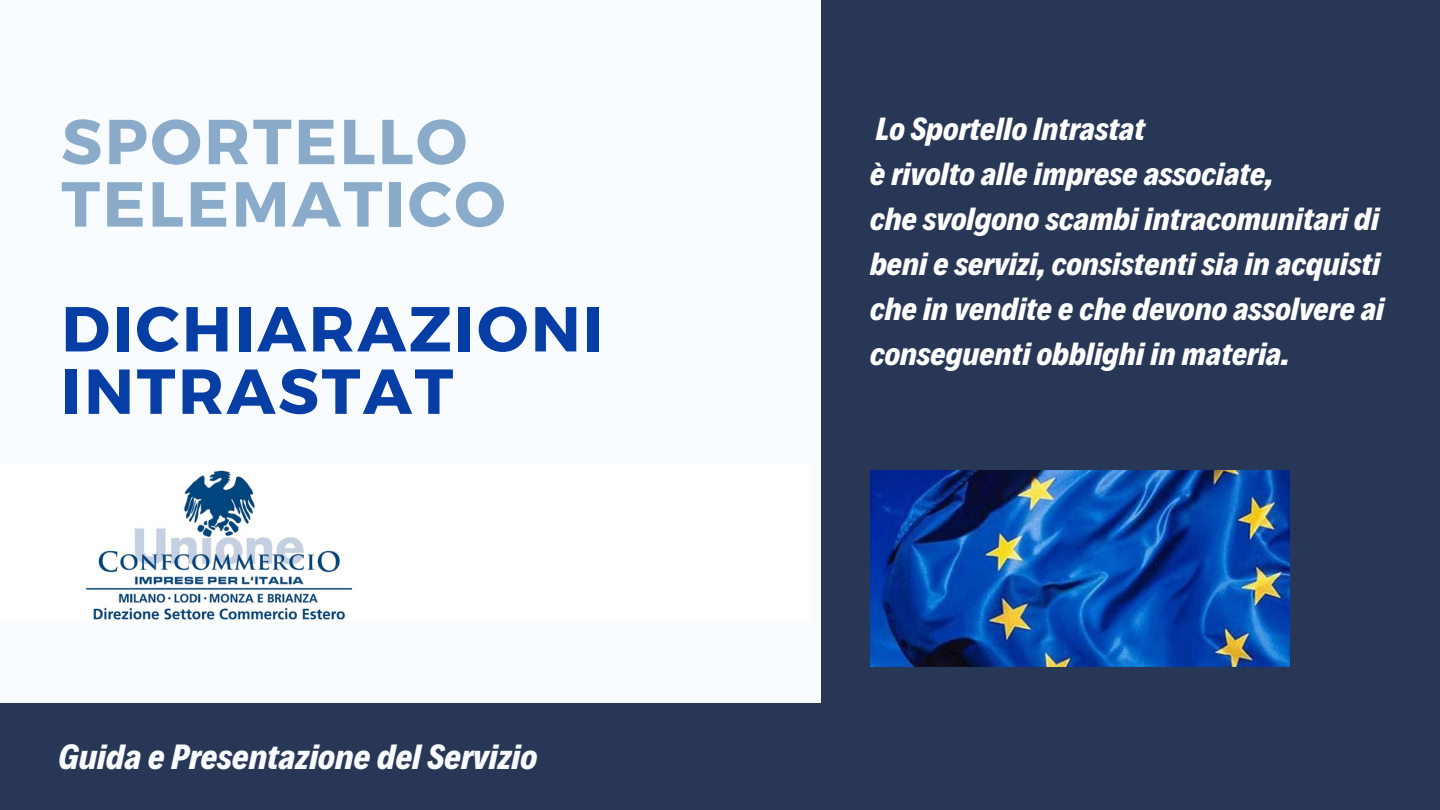
<style>
.page{position:relative;width:1440px;height:810px;background:#f9fcff}
.page>*{position:absolute;margin:0;border:0;box-sizing:border-box;transform-origin:0 0}
.t1{font:700 63.4px/62.4px "Montserrat";letter-spacing:.04em;color:#063ea6}
.t2{font:700 63.4px/62.4px "Montserrat";letter-spacing:.04em;color:#8aabca}
.t3{font:italic 800 35.5px "Decalotype";color:#f9fcff}
.t4{font:italic 800 32.4px/44.9px "Decalotype";color:#fff}
</style>
<div class="page">
<div style="left:821px;top:0;width:619px;height:810px;background:#273755"></div>
<div style="left:0;top:464px;width:811px;height:157px;background:#fff"></div>
<img style="left:86px;top:471px;width:267px;height:149px">
<div style="left:0;top:703px;width:821px;height:107px;background:#273755"></div>
<img style="left:870px;top:471px;width:419px;height:196px">
<p class="t2" style="left:61px;top:107px;width:446px">SPORTELLO<br>TELEMATICO</p>
<p class="t1" style="left:61px;top:295px;width:544px">DICHIARAZIONI<br>INTRASTAT</p>
<p class="t3" style="left:58px;top:733px;width:481px">Guida e Presentazione del Servizio</p>
<p class="t4" style="left:876px;top:105px;width:270px">Lo Sportello Intrastat</p>
<p class="t4" style="left:870px;top:149px;width:405px">è rivolto alle imprese associate,</p>
<p class="t4" style="left:870px;top:194px;width:516px">che svolgono scambi intracomunitari di beni e servizi, consistenti sia in acquisti che in vendite e che devono assolvere ai conseguenti obblighi in materia.</p>
</div>
